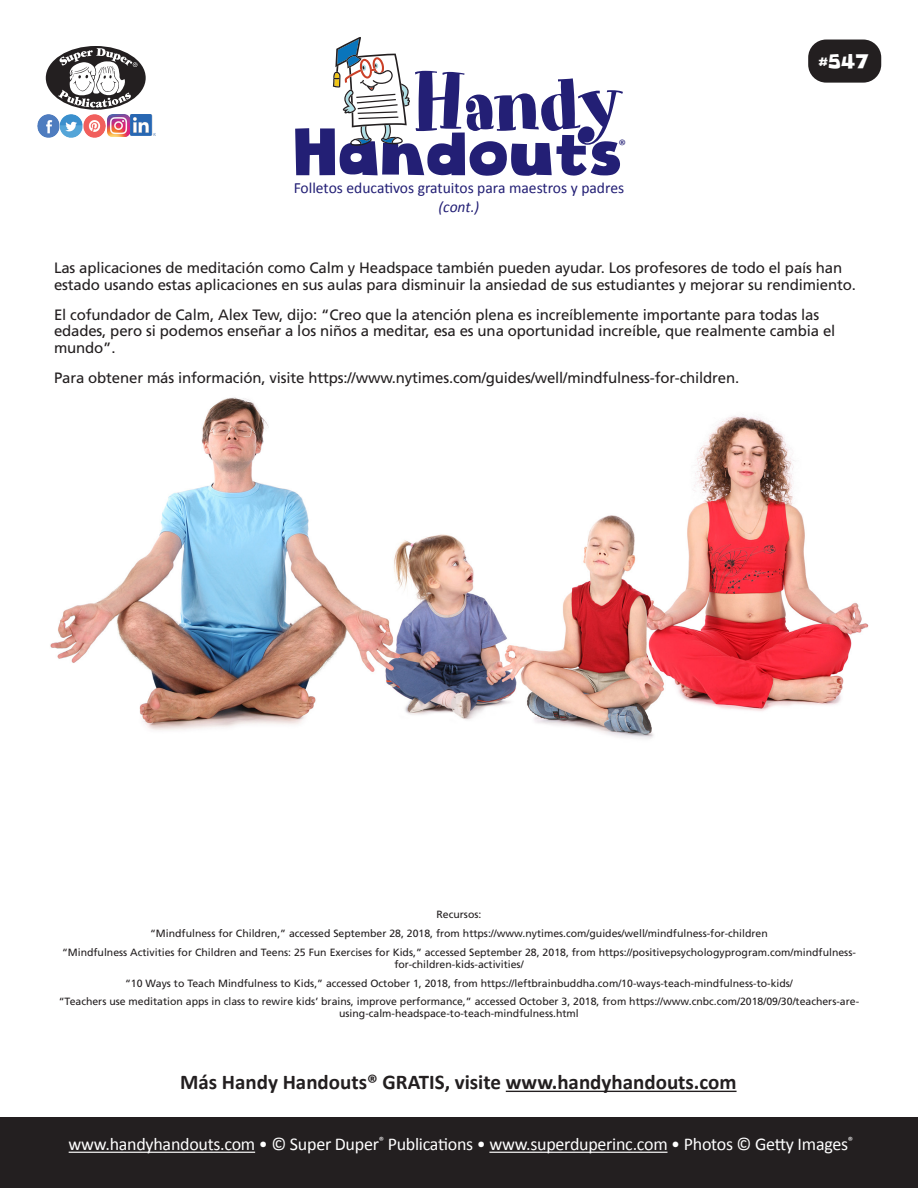
<style>
.page{position:relative;width:918px;height:1188px;background:#fff}
.page>*{position:absolute;margin:0;border:0;box-sizing:border-box;transform-origin:0 0}
.t1{font:79.2px "Art Department JNL";letter-spacing:-.03em;color:#231f75}
.t2{font:64.8px "Cloudy Witha Chanceof Love";color:#231f75}
.HH_TEXT{font:700 21px "Calibri";color:#231f20}
.t3{font:19.5px "Cloudy Witha Chanceof Love";color:#fff}
.t4{font:18px "Calibri";letter-spacing:-.015em;color:#fff}
.t5{font:15.6px "Calibri";color:#231f75}
.t6{font:italic 15.6px "Calibri";color:#231f75}
.t7{font:15.15px "Calibri";color:#231f75}
.HH_TEXT-2{font:15px/16.5px "Frutiger";letter-spacing:-.01em;color:#231f20}
.HH_Text{font:10.5px/12px "Frutiger";color:#231f20;text-align:center}
.HH_Title{font:10.5px "Frutiger";color:#231f20}
</style>
<div class="page">
<div style="left:808px;top:40px;width:73px;height:43px;background:#231f20;border-radius:18px"></div>
<div style="left:46px;top:46px;width:100px;height:64px;background:#231f20;border-radius:50%"></div>
<svg style="left:58px;top:48px;width:80px;height:60px"></svg>
<img style="left:37px;top:115px;width:92px;height:22px">
<img style="left:131px;top:115px;width:24px;height:21px">
<hr style="left:506px;top:1091px;width:231px;height:1px;background:#231f20">
<div style="left:0;top:1118px;width:918px;height:70px;background:#231f20"></div>
<hr style="left:69px;top:1152px;width:186px;height:1px;background:#fff">
<hr style="left:489px;top:1152px;width:179px;height:1px;background:#fff">
<svg style="left:333px;top:37px;width:77px;height:109px"></svg>
<img style="left:50px;top:397px;width:819px;height:342px">
<p class="t1" style="left:412px;top:56px;width:213px">Handy</p>
<p class="t5" style="left:294px;top:177px;width:332px">Folletos educativos gratuitos para maestros y padres</p>
<p class="t6" style="left:439px;top:196px;width:42px">(cont.)</p>
<p class="t2" style="left:296px;top:112px;width:331px">Handouts</p>
<p class="t7" style="left:618px;top:135px;width:9px">®</p>
<p class="t3" style="left:820px;top:49px;width:52px">#547</p>
<p class="HH_TEXT-2" style="left:54px;top:260px;width:804px">Las aplicaciones de meditación como Calm y Headspace también pueden ayudar. Los profesores de todo el país han estado usando estas aplicaciones en sus aulas para disminuir la ansiedad de sus estudiantes y mejorar su rendimiento.</p>
<p class="HH_TEXT-2" style="left:54px;top:306px;width:783px">El cofundador de Calm, Alex Tew, dijo: “Creo que la atención plena es increíblemente importante para todas las edades, pero si podemos enseñar a los niños a meditar, esa es una oportunidad increíble, que realmente cambia el mundo”.</p>
<p class="HH_TEXT-2" style="left:54px;top:369px;width:687px">Para obtener más información, visite https://www.nytimes.com/guides/well/mindfulness-for-children.</p>
<p class="HH_Title" style="left:437px;top:908px;width:46px">Recursos:</p>
<p class="HH_Text" style="left:150px;top:927px;width:619px">“Mindfulness for Children,” accessed September 28, 2018, from https://www.nytimes.com/guides/well/mindfulness-for-children</p>
<p class="HH_Text" style="left:62px;top:946px;width:795px">“Mindfulness Activities for Children and Teens: 25 Fun Exercises for Kids,” accessed September 28, 2018, from https://positivepsychologyprogram.com/mindfulness&shy;for-children-kids-activities/</p>
<p class="HH_Text" style="left:125px;top:977px;width:669px">“10 Ways to Teach Mindfulness to Kids,” accessed October 1, 2018, from https://leftbrainbuddha.com/10-ways-teach-mindfulness-to-kids/</p>
<p class="HH_Text" style="left:59px;top:996px;width:802px">“Teachers use meditation apps in class to rewire kids’ brains, improve performance,” accessed October 3, 2018, from https://www.cnbc.com/2018/09/30/teachers-are&shy;using-calm-headspace-to-teach-mindfulness.html</p>
<p class="HH_TEXT" style="left:180px;top:1067px;width:558px">Más Handy Handouts® GRATIS, visite www.handyhandouts.com</p>
<p class="t4" style="left:69px;top:1132px;width:786px">www.handyhandouts.com • © Super Duper<sup>®</sup> Publications • www.superduperinc.com • Photos © Getty Images<sup>®</sup></p>
</div>
